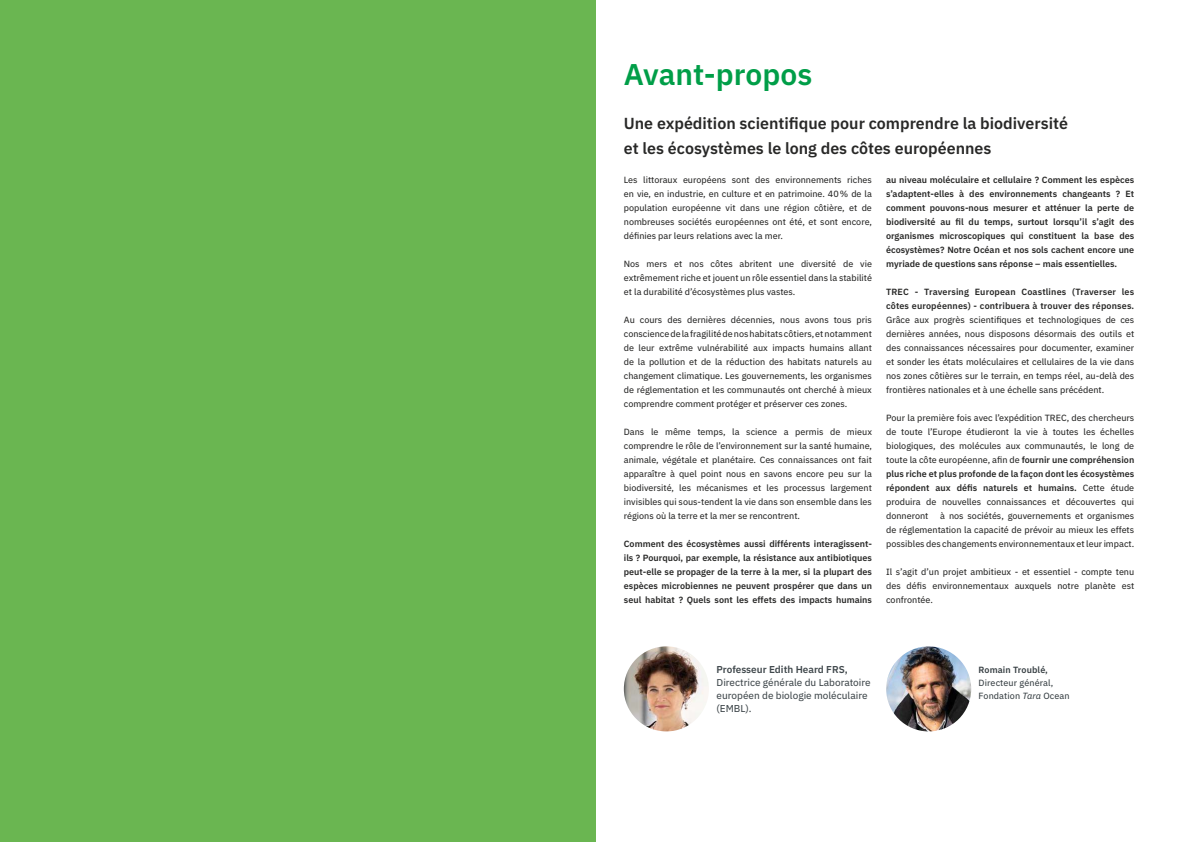
<style>
.page{position:relative;width:1191px;height:842px;background:#fff}
.page>*{position:absolute;margin:0;border:0;box-sizing:border-box;transform-origin:0 0}
.t1{font:600 30px "IBM Plex Sans";color:#009e48}
.t2{font:600 16px/24.5px "IBM Plex Sans";color:#282827}
.t3{font:10px/13px "IBM Plex Sans Text";color:#40484c}
.t4{font:600 10px "IBM Plex Sans";color:#40484c}
.t5{font:9px/14px "IBM Plex Sans Text";color:#282827;text-align:justify}
.t6{font:600 9px/14px "IBM Plex Sans";color:#282827;text-align:justify}
.t7{font:9px/13px "IBM Plex Sans Text";letter-spacing:.01em;color:#384044}
.t8{font:600 9px "IBM Plex Sans";letter-spacing:.01em;color:#384044}
.s1{font-family:"IBM Plex Sans";font-weight:600}
.s2{font-family:"IBM Plex Sans Text";font-weight:400}
.s3{font-style:italic}
</style>
<div class="page">
<div style="left:0;top:0;width:595px;height:842px;background:#6ab651"></div>
<img style="left:624px;top:646px;width:85px;height:85px;border-radius:43px">
<img style="left:886px;top:646px;width:85px;height:85px;border-radius:43px">
<h1 class="t1" style="left:624px;top:51px;width:190px">Avant-propos</h1>
<h2 class="t2" style="left:624px;top:110px;width:445px">Une expédition scientifique pour comprendre la biodiversité et les écosystèmes le long des côtes européennes</h2>
<p class="t5" style="left:624px;top:172px;width:250px">Les littoraux européens sont des environnements riches en vie, en industrie, en culture et en patrimoine. 40% de la population européenne vit dans une région côtière, et de nombreuses sociétés européennes ont été, et sont encore, définies par leurs relations avec la mer.</p>
<p class="t5" style="left:624px;top:256px;width:250px">Nos mers et nos côtes abritent une diversité de vie extrêmement riche et jouent un rôle essentiel dans la stabilité et la durabilité d’écosystèmes plus vastes.</p>
<p class="t5" style="left:624px;top:312px;width:250px">Au cours des dernières décennies, nous avons tous pris conscience de la fragilité de nos habitats côtiers, et notamment de leur extrême vulnérabilité aux impacts humains allant de la pollution et de la réduction des habitats naturels au changement climatique. Les gouvernements, les organismes de réglementation et les communautés ont cherché à mieux comprendre comment protéger et préserver ces zones.</p>
<p class="t5" style="left:624px;top:424px;width:250px">Dans le même temps, la science a permis de mieux comprendre le rôle de l’environnement sur la santé humaine, animale, végétale et planétaire. Ces connaissances ont fait apparaître à quel point nous en savons encore peu sur la biodiversité, les mécanismes et les processus largement invisibles qui sous-tendent la vie dans son ensemble dans les régions où la terre et la mer se rencontrent.</p>
<p class="t6" style="left:624px;top:536px;width:250px">Comment des écosystèmes aussi différents interagissent&shy;ils ? Pourquoi, par exemple, la résistance aux antibiotiques peut-elle se propager de la terre à la mer, si la plupart des espèces microbiennes ne peuvent prospérer que dans un seul habitat ? Quels sont les effets des impacts humains</p>
<p class="t6" style="left:886px;top:172px;width:250px">au niveau moléculaire et cellulaire ? Comment les espèces s’adaptent-elles à des environnements changeants ? Et comment pouvons-nous mesurer et atténuer la perte de biodiversité au fil du temps, surtout lorsqu’il s’agit des organismes microscopiques qui constituent la base des écosystèmes? Notre Océan et nos sols cachent encore une myriade de questions sans réponse – mais essentielles.</p>
<p class="t6" style="left:886px;top:284px;width:250px">TREC - Traversing European Coastlines (Traverser les côtes européennes) - contribuera à trouver des réponses.</p>
<p class="t5" style="left:886px;top:312px;width:250px">Grâce aux progrès scientifiques et technologiques de ces dernières années, nous disposons désormais des outils et des connaissances nécessaires pour documenter, examiner et sonder les états moléculaires et cellulaires de la vie dans nos zones côtières sur le terrain, en temps réel, au-delà des frontières nationales et à une échelle sans précédent.</p>
<p class="t5" style="left:886px;top:410px;width:250px">Pour la première fois avec l’expédition TREC, des chercheurs de toute l’Europe étudieront la vie à toutes les échelles biologiques, des molécules aux communautés, le long de toute la côte européenne, afin de <span class="s1">fournir une compréhension</span></p>
<p class="t6" style="left:886px;top:466px;width:250px">plus riche et plus profonde de la façon dont les écosystèmes répondent aux défis naturels et humains. <span class="s2">Cette étude</span></p>
<p class="t5" style="left:886px;top:494px;width:250px">produira de nouvelles connaissances et découvertes qui donneront</p>
<p class="t5" style="left:886px;top:508px;width:250px;text-indent:54px">à nos sociétés, gouvernements et organismes de réglementation la capacité de prévoir au mieux les effets possibles des changements environnementaux et leur impact.</p>
<p class="t5" style="left:886px;top:564px;width:250px">Il s’agit d’un projet ambitieux - et essentiel - compte tenu des défis environnementaux auxquels notre planète est confrontée.</p>
<p class="t4" style="left:716px;top:662px;width:133px">Professeur Edith Heard FRS,</p>
<p class="t3" style="left:716px;top:675px;width:156px">Directrice générale du Laboratoire européen de biologie moléculaire (EMBL).</p>
<p class="t8" style="left:978px;top:663px;width:71px">Romain Troublé,</p>
<p class="t7" style="left:978px;top:675px;width:92px">Directeur général,<br>Fondation <span class="s3">Tara</span> Ocean</p>
</div>
